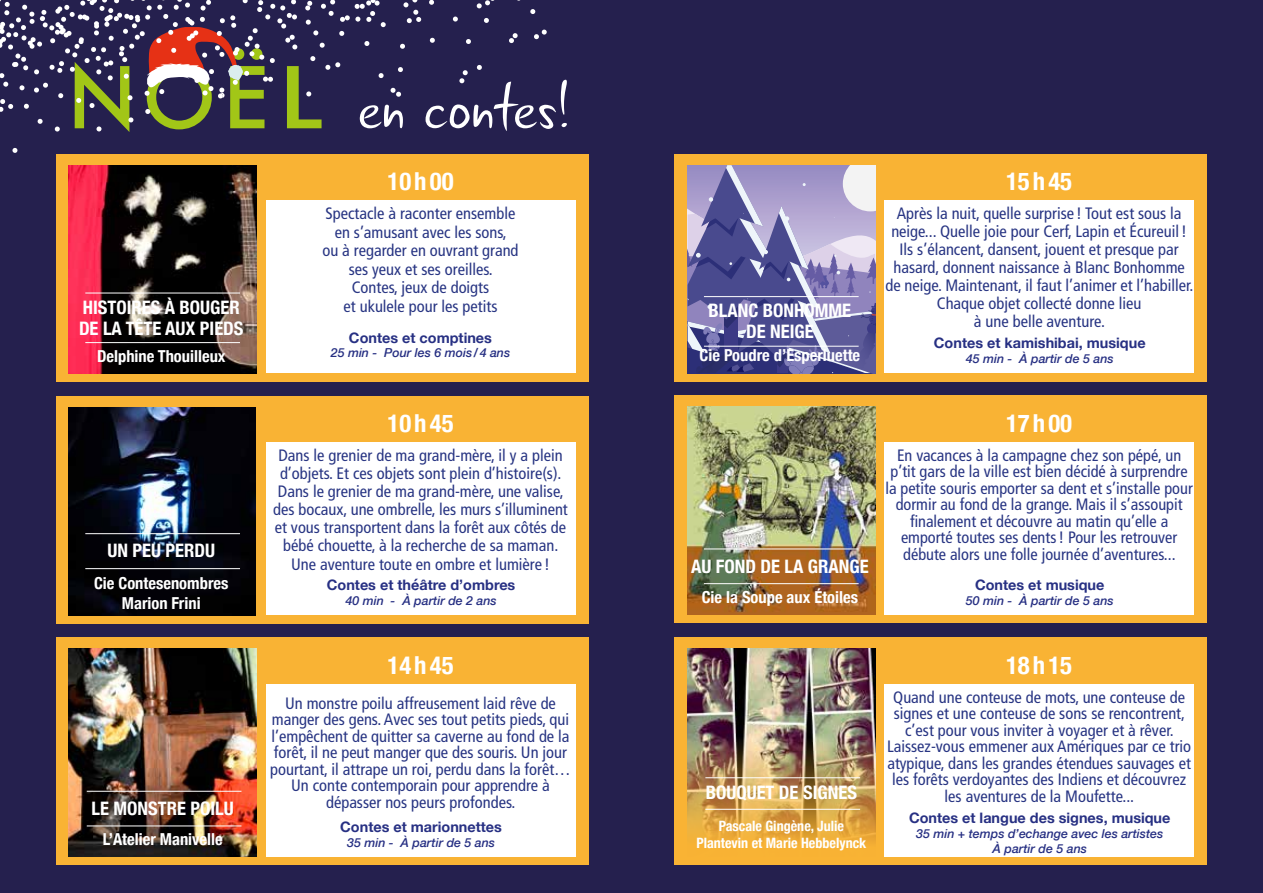
<style>
.page{position:relative;width:1263px;height:893px;background:#25204e}
.page>*{position:absolute;margin:0;border:0;box-sizing:border-box;transform-origin:0 0}
.t1{font:500 82.5px "Futura";color:#a2c617}
.t2{font:66px "Gunny Rewritten";color:#fff}
.t3{font:700 condensed 24.75px "Helvetica Neue";letter-spacing:.065em;color:#fff}
.t4{font:700 condensed 18.6px/20.5px "Helvetica Neue";color:#fff}
.t5{font:condensed 16.5px/16.5px "Frutiger";color:#283583;text-align:center}
.t6{font:700 condensed 16.5px/19.8px "Helvetica Neue";color:#fff;text-align:center}
.t7{font:700 14.4px "Helvetica Neue";color:#273083}
.t8{font:700 condensed 14.25px/17.1px "Helvetica Neue";color:#fff;text-align:center}
.t9{font:italic 500 12.3px/14.9px "Helvetica Neue";color:#273083;text-align:center}
</style>
<div class="page">
<div style="left:56px;top:154px;width:532px;height:227px;background:#f9b334"></div>
<div style="left:56px;top:396px;width:532px;height:227px;background:#f9b334"></div>
<div style="left:675px;top:396px;width:532px;height:227px;background:#f9b334"></div>
<div style="left:56px;top:638px;width:532px;height:227px;background:#f9b334"></div>
<div style="left:675px;top:638px;width:532px;height:227px;background:#f9b334"></div>
<img style="left:69px;top:165px;width:187px;height:208px">
<img style="left:69px;top:407px;width:186px;height:208px">
<img style="left:688px;top:407px;width:187px;height:208px">
<img style="left:69px;top:649px;width:187px;height:208px">
<img style="left:688px;top:649px;width:187px;height:194px">
<div style="left:266px;top:201px;width:309px;height:172px;background:#fff"></div>
<div style="left:266px;top:443px;width:309px;height:172px;background:#fff"></div>
<div style="left:884px;top:443px;width:310px;height:172px;background:#fff"></div>
<div style="left:266px;top:684px;width:309px;height:173px;background:#fff"></div>
<div style="left:884px;top:684px;width:310px;height:173px;background:#fff"></div>
<hr style="left:85px;top:342px;width:155px;height:1px;background:#fff">
<hr style="left:85px;top:568px;width:155px;height:1px;background:#fff">
<hr style="left:85px;top:293px;width:155px;height:1px;background:#fff">
<hr style="left:85px;top:533px;width:155px;height:1px;background:#fff">
<svg style="left:306px;top:91px;width:6px;height:6px"></svg>
<svg style="left:325px;top:62px;width:16px;height:8px"></svg>
<svg style="left:378px;top:73px;width:6px;height:5px"></svg>
<svg style="left:390px;top:88px;width:11px;height:9px"></svg>
<svg style="left:398px;top:67px;width:5px;height:5px"></svg>
<svg style="left:400px;top:44px;width:5px;height:5px"></svg>
<svg style="left:430px;top:38px;width:5px;height:5px"></svg>
<svg style="left:459px;top:70px;width:9px;height:14px"></svg>
<svg style="left:466px;top:39px;width:5px;height:5px"></svg>
<svg style="left:477px;top:65px;width:5px;height:5px"></svg>
<svg style="left:509px;top:33px;width:9px;height:10px"></svg>
<svg style="left:534px;top:29px;width:13px;height:10px"></svg>
<svg style="left:530px;top:9px;width:6px;height:5px"></svg>
<svg style="left:476px;top:0;width:19px;height:9px"></svg>
<svg style="left:484px;top:18px;width:5px;height:5px"></svg>
<svg style="left:453px;top:17px;width:5px;height:5px"></svg>
<svg style="left:429px;top:0;width:5px;height:5px"></svg>
<svg style="left:310px;top:56px;width:6px;height:5px"></svg>
<svg style="left:291px;top:35px;width:7px;height:15px"></svg>
<svg style="left:287px;top:13px;width:10px;height:6px"></svg>
<svg style="left:291px;top:0;width:5px;height:4px"></svg>
<svg style="left:403px;top:0;width:18px;height:23px"></svg>
<svg style="left:12px;top:148px;width:6px;height:5px"></svg>
<svg style="left:24px;top:103px;width:5px;height:6px"></svg>
<svg style="left:37px;top:119px;width:6px;height:5px"></svg>
<svg style="left:34px;top:69px;width:5px;height:6px"></svg>
<svg style="left:34px;top:82px;width:14px;height:11px"></svg>
<svg style="left:29px;top:14px;width:6px;height:3px"></svg>
<svg style="left:55px;top:126px;width:5px;height:6px"></svg>
<svg style="left:49px;top:61px;width:15px;height:9px"></svg>
<svg style="left:58px;top:93px;width:6px;height:5px"></svg>
<svg style="left:3px;top:82px;width:6px;height:5px"></svg>
<svg style="left:0;top:99px;width:13px;height:13px"></svg>
<svg style="left:305px;top:0;width:81px;height:48px"></svg>
<svg style="left:19px;top:85px;width:6px;height:5px"></svg>
<svg style="left:70px;top:14px;width:203px;height:118px"></svg>
<img style="left:4px;top:0;width:281px;height:14px">
<img style="left:0;top:35px;width:291px;height:16px">
<div style="left:675px;top:154px;width:532px;height:227px;background:#f9b334"></div>
<svg style="left:688px;top:165px;width:188px;height:209px"></svg>
<div style="left:884px;top:201px;width:310px;height:172px;background:#fff"></div>
<hr style="left:704px;top:346px;width:155px;height:1px;background:#fff">
<hr style="left:704px;top:296px;width:155px;height:1px;background:#fff">
<hr style="left:87px;top:825px;width:154px;height:1px;background:#fff">
<hr style="left:87px;top:791px;width:154px;height:1px;background:#fff">
<hr style="left:704px;top:583px;width:155px;height:1px;background:#fff">
<hr style="left:704px;top:548px;width:155px;height:1px;background:#fff">
<hr style="left:705px;top:809px;width:155px;height:1px;background:#fff">
<hr style="left:705px;top:777px;width:155px;height:1px;background:#fff">
<h1 class="t1" style="left:67px;top:41px;width:258px">NOËL</h1>
<h2 class="t2" style="left:358px;top:65px;width:212px">en contes!</h2>
<h3 class="t3" style="left:387px;top:161px;width:68px">10h00</h3>
<p class="t4" style="left:79px;top:296px;width:166px">HISTOIRES À BOUGER<br>DE LA TÊTE AUX PIEDS</p>
<p class="t6" style="left:97px;top:345px;width:130px">Delphine Thouilleux</p>
<p class="t5" style="left:322px;top:204px;width:198px;line-height:18.6px">Spectacle à raconter ensemble en s’amusant avec les sons,<br>ou à regarder en ouvrant grand ses yeux et ses oreilles.<br>Contes, jeux de doigts<br>et ukulele pour les petits</p>
<p class="t7" style="left:349px;top:326px;width:145px">Contes et comptines</p>
<p class="t9" style="left:331px;top:345px;width:181px">25 min - Pour les 6 mois /4 ans</p>
<p class="t4" style="left:708px;top:299px;width:144px;text-align:center">BLANC BONHOMME<br>DE NEIGE</p>
<p class="t6" style="left:699px;top:344px;width:162px">Cie Poudre d’Esperluette</p>
<h3 class="t3" style="left:1006px;top:161px;width:68px">15h45</h3>
<p class="t5" style="left:885px;top:204px;width:309px;line-height:18px">Après la nuit, quelle surprise ! Tout est sous la neige... Quelle joie pour Cerf, Lapin et Écureuil!<br>Ils s’élancent, dansent, jouent et presque par hasard, donnent naissance à Blanc Bonhomme de neige. Maintenant, il faut l’animer et l’habiller.<br>Chaque objet collecté donne lieu<br>à une belle aventure.</p>
<p class="t7" style="left:934px;top:331px;width:213px">Contes et kamishibai, musique</p>
<p class="t9" style="left:966px;top:350px;width:149px">45 min - À partir de 5 ans</p>
<p class="t4" style="left:107px;top:539px;width:109px">UN PEU PERDU</p>
<p class="t6" style="left:94px;top:572px;width:136px">Cie Contesenombres<br>Marion Frini</p>
<p class="t4" style="left:92px;top:797px;width:144px">LE MONSTRE POILU</p>
<p class="t6" style="left:103px;top:828px;width:122px">L’Atelier Manivelle</p>
<h3 class="t3" style="left:387px;top:403px;width:68px">10h45</h3>
<h3 class="t3" style="left:1006px;top:403px;width:68px">17h00</h3>
<p class="t5" style="left:273px;top:446px;width:296px;line-height:18.1px">Dans le grenier de ma grand-mère, il y a plein d’objets. Et ces objets sont plein d’histoire(s).<br>Dans le grenier de ma grand-mère, une valise, des bocaux, une ombrelle, les murs s’illuminent et vous transportent dans la forêt aux côtés de bébé chouette, à la recherche de sa maman.<br>Une aventure toute en ombre et lumière !</p>
<p class="t5" style="left:885px;top:447px;width:309px">En vacances à la campagne chez son pépé, un p’tit gars de la ville est bien décidé à surprendre la petite souris emporter sa dent et s’installe pour dormir au fond de la grange. Mais il s’assoupit finalement et découvre au matin qu’elle a emporté toutes ses dents! Pour les retrouver débute alors une folle journée d’aventures...</p>
<p class="t4" style="left:691px;top:555px;width:179px">AU FOND DE LA GRANGE</p>
<p class="t6" style="left:702px;top:586px;width:158px">Cie la Soupe aux Étoiles</p>
<p class="t7" style="left:327px;top:573px;width:190px">Contes et théâtre d’ombres</p>
<p class="t9" style="left:345px;top:592px;width:153px">40 min - À partir de 2 ans</p>
<p class="t7" style="left:975px;top:573px;width:131px">Contes et musique</p>
<p class="t9" style="left:966px;top:592px;width:149px">50 min - À partir de 5 ans</p>
<h3 class="t3" style="left:387px;top:645px;width:68px">14h45</h3>
<h3 class="t3" style="left:1006px;top:645px;width:68px">18h15</h3>
<p class="t5" style="left:270px;top:695px;width:302px">Un monstre poilu affreusement laid rêve de manger des gens. Avec ses tout petits pieds, qui l’empêchent de quitter sa caverne au fond de la forêt, il ne peut manger que des souris. Un jour pourtant, il attrape un roi, perdu dans la forêt… Un conte contemporain pour apprendre à dépasser nos peurs profondes.</p>
<p class="t5" style="left:887px;top:689px;width:306px">Quand une conteuse de mots, une conteuse de signes et une conteuse de sons se rencontrent, c’est pour vous inviter à voyager et à rêver.<br>Laissez-vous emmener aux Amériques par ce trio atypique, dans les grandes étendues sauvages et les forêts verdoyantes des Indiens et découvrez les aventures de la Moufette...</p>
<p class="t4" style="left:706px;top:780px;width:153px">BOUQUET DE SIGNES</p>
<p class="t8" style="left:696px;top:816px;width:171px">Pascale Gingène, Julie<br>Plantevin et Marie Hebbelynck</p>
<p class="t7" style="left:909px;top:806px;width:263px">Contes et langue des signes, musique</p>
<p class="t9" style="left:916px;top:825px;width:248px">35 min + temps d’echange avec les artistes<br>À partir de 5 ans</p>
<p class="t7" style="left:340px;top:815px;width:163px">Contes et marionnettes</p>
<p class="t9" style="left:347px;top:834px;width:149px">35 min - À partir de 5 ans</p>
</div>
